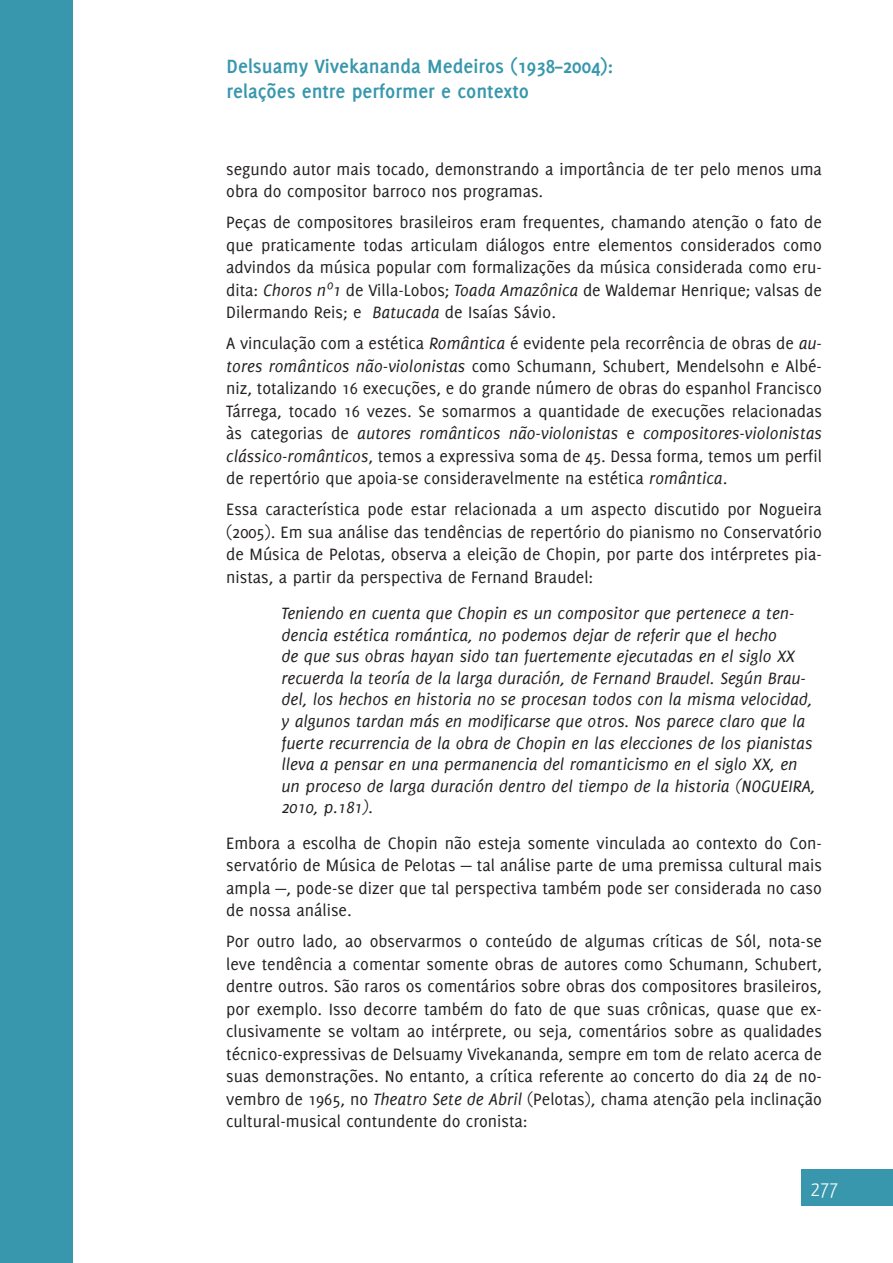
<style>
.page{position:relative;width:893px;height:1263px;background:#fff}
.page>*{position:absolute;margin:0;border:0;box-sizing:border-box;transform-origin:0 0}
.t1{font:700 21px/25.2px "Delicious";color:#3897ac}
.t2{font:300 21px "Yanone Kaffeesatz";color:#fff}
.t3{font:18px/22.5px "Delicious";color:#231f20;text-align:justify}
.t4{font:italic 18px/21.6px "Delicious";color:#231f20}
.s1{font-style:italic}
</style>
<div class="page">
<div style="left:0;top:0;width:72px;height:1263px;background:#3897ac"></div>
<div style="left:802px;top:1170px;width:91px;height:36px;background:#3897ac"></div>
<p class="t1" style="left:227px;top:53px;width:388px">Delsuamy Vivekananda Medeiros (1938–2004): relações entre performer e contexto</p>
<p class="t3" style="left:226px;top:157px;width:597px">segundo autor mais tocado, demonstrando a importância de ter pelo menos uma obra do compositor barroco nos programas.</p>
<p class="t3" style="left:226px;top:211px;width:597px">Peças de compositores brasileiros eram frequentes, chamando atenção o fato de que praticamente todas articulam diálogos entre elementos considerados como advindos da música popular com formalizações da música considerada como eru&shy;dita: <span class="s1">Choros nº1</span> de Villa-Lobos; <span class="s1">Toada Amazônica</span> de Waldemar Henrique; valsas de Dilermando Reis; e <span class="s1">Batucada</span> de Isaías Sávio.</p>
<p class="t3" style="left:226px;top:332px;width:597px">A vinculação com a estética <span class="s1">Romântica</span> é evidente pela recorrência de obras de <span class="s1">au&shy;tores românticos não-violonistas</span> como Schumann, Schubert, Mendelsohn e Albé&shy;niz, totalizando 16 execuções, e do grande número de obras do espanhol Francisco Tárrega, tocado 16 vezes. Se somarmos a quantidade de execuções relacionadas às categorias de <span class="s1">autores românticos não-violonistas</span> e <span class="s1">compositores-violonistas clássico-românticos</span>, temos a expressiva soma de 45. Dessa forma, temos um perfil de repertório que apoia-se consideravelmente na estética <span class="s1">romântica</span>.</p>
<p class="t3" style="left:226px;top:498px;width:597px">Essa característica pode estar relacionada a um aspecto discutido por Nogueira (2005). Em sua análise das tendências de repertório do pianismo no Conservatório de Música de Pelotas, observa a eleição de Chopin, por parte dos intérpretes pia&shy;nistas, a partir da perspectiva de Fernand Braudel:</p>
<p class="t4" style="left:281px;top:602px;width:536px">Teniendo en cuenta que Chopin es un compositor que pertenece a ten&shy;dencia estética romántica, no podemos dejar de referir que el hecho<br>de que sus obras hayan sido tan fuertemente ejecutadas en el siglo XX recuerda la teoría de la larga duración, de Fernand Braudel. Según Brau&shy;del, los hechos en historia no se procesan todos con la misma velocidad, y algunos tardan más en modificarse que otros. Nos parece claro que la fuerte recurrencia de la obra de Chopin en las elecciones de los pianistas lleva a pensar en una permanencia del romanticismo en el siglo XX, en un proceso de larga duración dentro del tiempo de la historia (NOGUEIRA, 2010, p.181).</p>
<p class="t3" style="left:226px;top:831px;width:597px">Embora a escolha de Chopin não esteja somente vinculada ao contexto do Con&shy;servatório de Música de Pelotas — tal análise parte de uma premissa cultural mais ampla —, pode-se dizer que tal perspectiva também pode ser considerada no caso de nossa análise.</p>
<p class="t3" style="left:226px;top:930px;width:597px">Por outro lado, ao observarmos o conteúdo de algumas críticas de Sól, nota-se leve tendência a comentar somente obras de autores como Schumann, Schubert, dentre outros. São raros os comentários sobre obras dos compositores brasileiros, por exemplo. Isso decorre também do fato de que suas crônicas, quase que ex&shy;clusivamente se voltam ao intérprete, ou seja, comentários sobre as qualidades técnico-expressivas de Delsuamy Vivekananda, sempre em tom de relato acerca de suas demonstrações. No entanto, a crítica referente ao concerto do dia 24 de no&shy;vembro de 1965, no <span class="s1">Theatro Sete de Abril</span> (Pelotas), chama atenção pela inclinação cultural-musical contundente do cronista:</p>
<p class="t2" style="left:811px;top:1176px;width:29px">277</p>
</div>
